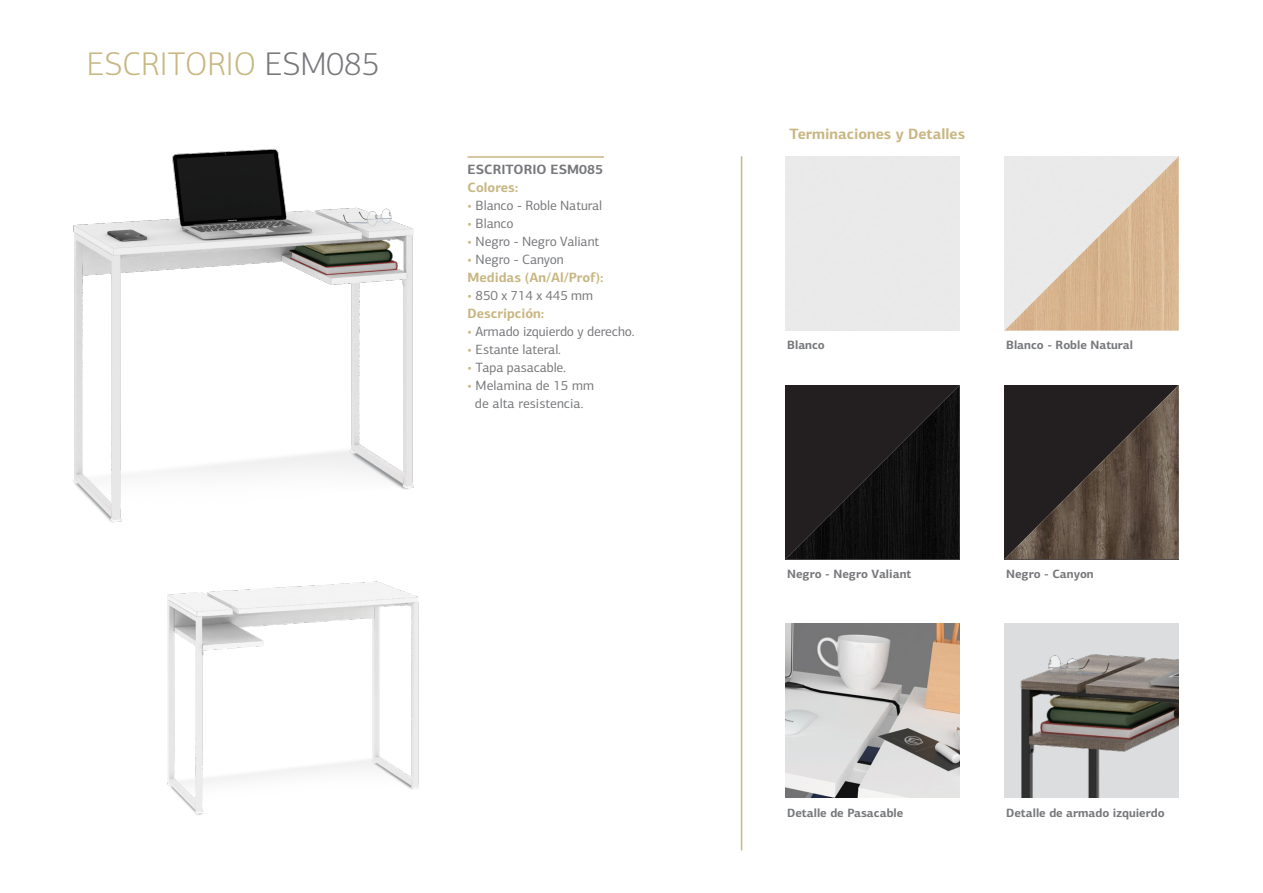
<style>
.page{position:relative;width:1263px;height:893px;background:#fff}
.page>*{position:absolute;margin:0;border:0;box-sizing:border-box;transform-origin:0 0}
.t1{font:300 33px "PF Centro Sans Pro";color:#c8b783}
.t2{font:700 15px "PF Centro Sans Pro";color:#c8b783}
.t3{font:13.5px/18px "PF Centro Sans Pro";letter-spacing:-.01em;color:#77787b}
.t4{font:700 13.5px/18px "PF Centro Sans Pro";color:#c8b783}
.t5{font:700 13.5px "PF Centro Sans Pro";color:#77787b}
.t6{font:700 12px "PF Centro Sans Pro";color:#77787b}
.s1{color:#77787b}
.s2{color:#c8b783}
.s3{font-weight:400}
.s4{font-weight:400;color:#77787b}
.s5{font-weight:700;color:#c8b783}
</style>
<div class="page">
<hr style="left:741px;top:156px;width:1px;height:694px;background:#c8b783">
<hr style="left:467px;top:156px;width:137px;height:2px;background:#c8b783">
<img style="left:167px;top:581px;width:252px;height:234px">
<img style="left:73px;top:148px;width:341px;height:375px">
<img style="left:1004px;top:623px;width:175px;height:175px">
<img style="left:785px;top:623px;width:175px;height:175px">
<img style="left:1004px;top:385px;width:175px;height:174px">
<img style="left:785px;top:385px;width:175px;height:174px">
<svg style="left:1004px;top:156px;width:175px;height:175px;background:#e1cfbe"></svg>
<h1 class="t1" style="left:87px;top:45px;width:294px">ESCRITORIO <span class="s1">ESM085</span></h1>
<p class="t5" style="left:468px;top:160px;width:137px">ESCRITORIO ESM085</p>
<p class="t4" style="left:468px;top:178px;width:52px">Colores:</p>
<p class="t3" style="left:468px;top:196px;width:136px"><span class="s2">•</span> Blanco - Roble Natural</p>
<p class="t3" style="left:468px;top:214px;width:48px"><span class="s2">•</span> Blanco</p>
<p class="t3" style="left:468px;top:232px;width:133px"><span class="s2">•</span> Negro - Negro Valiant</p>
<p class="t4" style="left:468px;top:250px;width:138px"><span class="s3">•</span> <span class="s4">Negro - Canyon<br></span>Medidas (An/Al/Prof):</p>
<p class="t3" style="left:468px;top:286px;width:127px"><span class="s2">•</span> 850 x 714 x 445 mm<br><span class="s5">Descripción:</span></p>
<p class="t3" style="left:468px;top:322px;width:168px"><span class="s2">•</span> Armado izquierdo y derecho.</p>
<p class="t3" style="left:468px;top:340px;width:95px"><span class="s2">•</span> Estante lateral.</p>
<p class="t3" style="left:468px;top:358px;width:100px"><span class="s2">•</span> Tapa pasacable.</p>
<p class="t3" style="left:468px;top:376px;width:128px;text-align:center"><span class="s2">•</span> Melamina de 15 mm de alta resistencia.</p>
<p class="t2" style="left:789px;top:125px;width:177px">Terminaciones y Detalles</p>
<p class="t6" style="left:787px;top:338px;width:39px">Blanco</p>
<p class="t6" style="left:1006px;top:338px;width:128px">Blanco - Roble Natural</p>
<p class="t6" style="left:787px;top:566px;width:126px">Negro - Negro Valiant</p>
<p class="t6" style="left:1006px;top:566px;width:89px">Negro - Canyon</p>
<p class="t6" style="left:787px;top:805px;width:118px">Detalle de Pasacable</p>
<p class="t6" style="left:1006px;top:805px;width:160px">Detalle de armado izquierdo</p>
</div>
